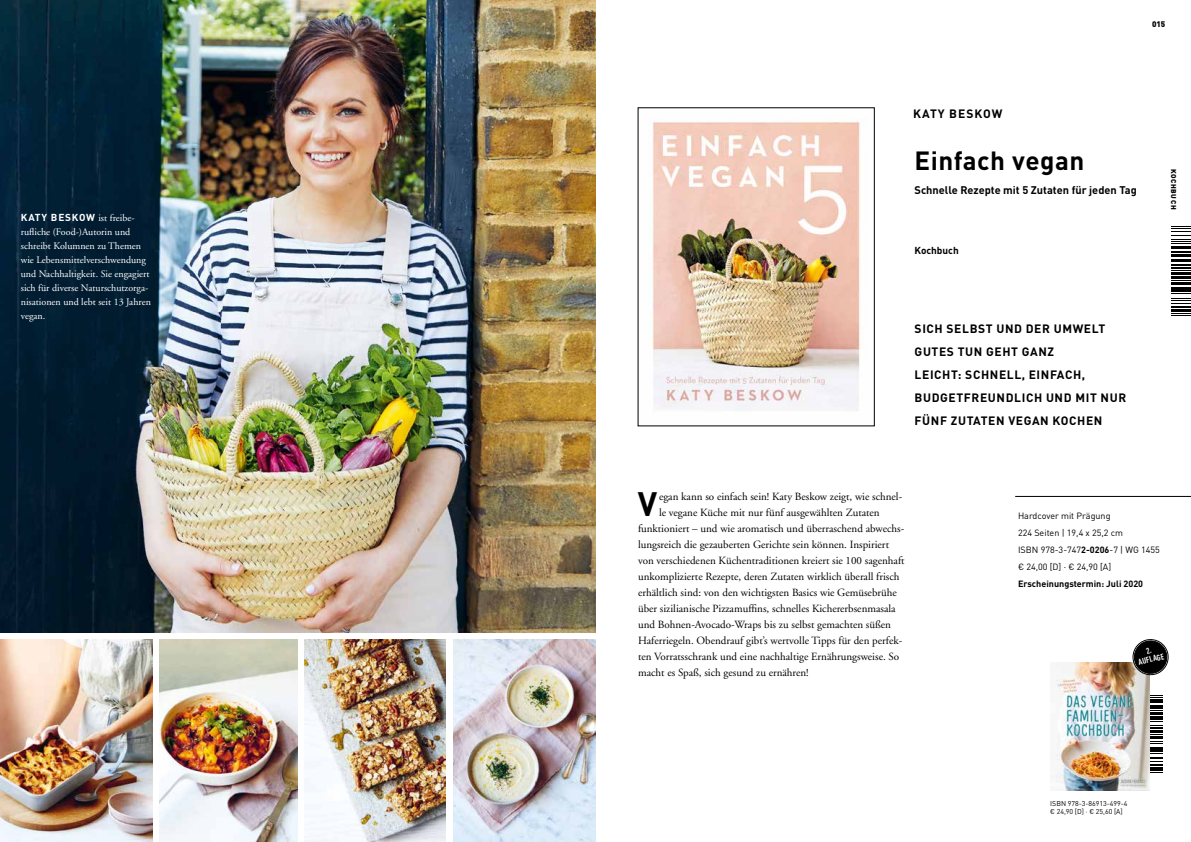
<style>
.page{position:relative;width:1191px;height:842px;background:#fff}
.page>*{position:absolute;margin:0;border:0;box-sizing:border-box;transform-origin:0 0}
.t1{font:700 33.5px "DIN Pro";color:#000}
.t2{font:700 26px "DIN Pro";letter-spacing:.02em;color:#000}
.t3{font:700 12px/23px "DIN Pro";letter-spacing:.05em;color:#000}
.t4{font:700 12px "DIN Pro";letter-spacing:.08em;color:#000}
.t5{font:11px "Adobe Garamond";color:#000}
.t6{font:700 11px "DIN Pro";color:#000}
.t7{font:10px/14px "Adobe Garamond";color:#fff}
.t8{font:700 10px "DIN Pro";letter-spacing:.08em;color:#fff}
.t9{font:700 10px "DIN Pro";color:#000}
.t10{font:9px/17px "DIN Pro";color:#000}
.t11{font:700 9px "DIN Pro";color:#000}
.t12{font:700 condensed 8.3px/9px "DIN Pro";color:#fff;text-align:center}
.t13{font:900 8px "DIN Pro";color:#000}
.t14{font:7px/8.4px "DIN Pro";color:#000}
.t15{font:900 7px "DIN Pro";letter-spacing:.09em;color:#000}
.s1{font-family:"Adobe Garamond";font-weight:400}
.s2{font-weight:700}
</style>
<div class="page">
<svg style="left:1149px;top:750px;width:13px;height:23px"></svg>
<hr style="left:1147px;top:747px;width:15px;height:3px;background:#000">
<svg style="left:1149px;top:719px;width:13px;height:25px"></svg>
<hr style="left:1147px;top:716px;width:15px;height:3px;background:#000">
<hr style="left:1147px;top:712px;width:15px;height:3px;background:#000">
<svg style="left:1149px;top:695px;width:13px;height:16px"></svg>
<svg style="left:1171px;top:313px;width:20px;height:3px"></svg>
<hr style="left:1171px;top:309px;width:20px;height:3px;background:#000">
<hr style="left:1171px;top:306px;width:20px;height:2px;background:#000">
<svg style="left:1171px;top:293px;width:20px;height:11px"></svg>
<hr style="left:1171px;top:289px;width:20px;height:3px;background:#000">
<hr style="left:1171px;top:287px;width:20px;height:2px;background:#000">
<hr style="left:1171px;top:282px;width:20px;height:3px;background:#000">
<svg style="left:1171px;top:280px;width:20px;height:1px"></svg>
<hr style="left:1171px;top:276px;width:20px;height:3px;background:#000">
<hr style="left:1171px;top:273px;width:20px;height:2px;background:#000">
<svg style="left:1171px;top:270px;width:20px;height:1px"></svg>
<hr style="left:1171px;top:267px;width:20px;height:2px;background:#000">
<hr style="left:1171px;top:264px;width:20px;height:2px;background:#000">
<hr style="left:1171px;top:259px;width:20px;height:3px;background:#000">
<svg style="left:1171px;top:256px;width:20px;height:1px"></svg>
<hr style="left:1171px;top:253px;width:20px;height:2px;background:#000">
<hr style="left:1171px;top:251px;width:20px;height:2px;background:#000">
<hr style="left:1171px;top:246px;width:20px;height:3px;background:#000">
<svg style="left:1171px;top:226px;width:20px;height:18px"></svg>
<img style="left:0;top:0;width:595px;height:632px">
<hr style="left:1015px;top:496px;width:176px;height:1px;background:#000">
<img style="left:652px;top:119px;width:215px;height:292px">
<img style="left:0;top:639px;width:152px;height:203px">
<img style="left:160px;top:639px;width:137px;height:203px">
<img style="left:304px;top:639px;width:142px;height:203px">
<img style="left:454px;top:639px;width:141px;height:203px">
<img style="left:1055px;top:662px;width:94px;height:129px">
<svg style="left:1131px;top:639px;width:38px;height:37px"></svg>
<p class="t8" style="left:21px;top:209px;width:115px">KATY BESKOW <span class="s1">ist freibe-</span></p>
<p class="t7" style="left:21px;top:225px;width:132px">rufliche (Food-)Autorin und schreibt Kolumnen zu Themen wie Lebensmittelverschwendung und Nachhaltigkeit. Sie engagiert sich für diverse Naturschutzorga&shy;nisationen und lebt seit 13 Jahren vegan.</p>
<p class="t13" style="left:1152px;top:18px;width:15px">015</p>
<p class="t4" style="left:913px;top:103px;width:91px">KATY BESKOW</p>
<h2 class="t2" style="left:914px;top:139px;width:171px">Einfach vegan</h2>
<p class="t6" style="left:914px;top:181px;width:224px">Schnelle Rezepte mit 5 Zutaten für jeden Tag</p>
<p class="t9" style="left:914px;top:242px;width:46px">Kochbuch</p>
<p class="t15" style="left:1179px;top:169px;width:42px;rotate:90deg">Kochbuch</p>
<p class="t3" style="left:914px;top:316px;width:213px">SICH SELBST UND DER UMWELT<br>GUTES TUN GEHT GANZ<br>LEICHT: SCHNELL, EINFACH,<br>BUDGETFREUNDLICH UND MIT NUR<br>FÜNF ZUTATEN VEGAN KOCHEN</p>
<h1 class="t1" style="left:638px;top:476px;width:21px">V</h1>
<p class="t5" style="left:659px;top:490px;width:245px">egan kann so einfach sein! Katy Beskow zeigt, wie schnel-</p>
<p class="t5" style="left:659px;top:506px;width:222px">le vegane Küche mit nur fünf ausgewählten Zutaten</p>
<p class="t5" style="left:638px;top:522px;width:268px">funktioniert – und wie aromatisch und überraschend abwechs-</p>
<p class="t5" style="left:638px;top:538px;width:252px">lungsreich die gezauberten Gerichte sein können. Inspiriert</p>
<p class="t5" style="left:638px;top:554px;width:268px">von verschiedenen Küchentraditionen kreiert sie 100 sagenhaft</p>
<p class="t5" style="left:638px;top:570px;width:263px">unkomplizierte Rezepte, deren Zutaten wirklich überall frisch</p>
<p class="t5" style="left:638px;top:586px;width:260px">erhältlich sind: von den wichtigsten Basics wie Gemüsebrühe</p>
<p class="t5" style="left:638px;top:602px;width:259px">über sizilianische Pizzamuffins, schnelles Kichererbsenmasala</p>
<p class="t5" style="left:638px;top:618px;width:254px">und Bohnen-Avocado-Wraps bis zu selbst gemachten süßen</p>
<p class="t5" style="left:638px;top:634px;width:266px">Haferriegeln. Obendrauf gibt’s wertvolle Tipps für den perfek-</p>
<p class="t5" style="left:638px;top:650px;width:263px">ten Vorratsschrank und eine nachhaltige Ernährungsweise. So</p>
<p class="t5" style="left:638px;top:666px;width:172px">macht es Spaß, sich gesund zu ernähren!</p>
<p class="t10" style="left:1018px;top:506px;width:143px">Hardcover mit Prägung<br>224 Seiten | 19,4 x 25,2 cm<br>ISBN 978-3-747<span class="s2">2-0206</span>-7 | WG 1455 € 24,00 [D] · € 24,90 [A]</p>
<p class="t11" style="left:1018px;top:576px;width:127px">Erscheinungstermin: Juli 2020</p>
<p class="t12" style="left:1134px;top:648px;width:28px;rotate:-14deg">2.<br>AUFLAGE</p>
<p class="t14" style="left:1050px;top:798px;width:79px">ISBN 978-3-86913-499-4 € 24,90 [D] · € 25,60 [A]</p>
</div>
